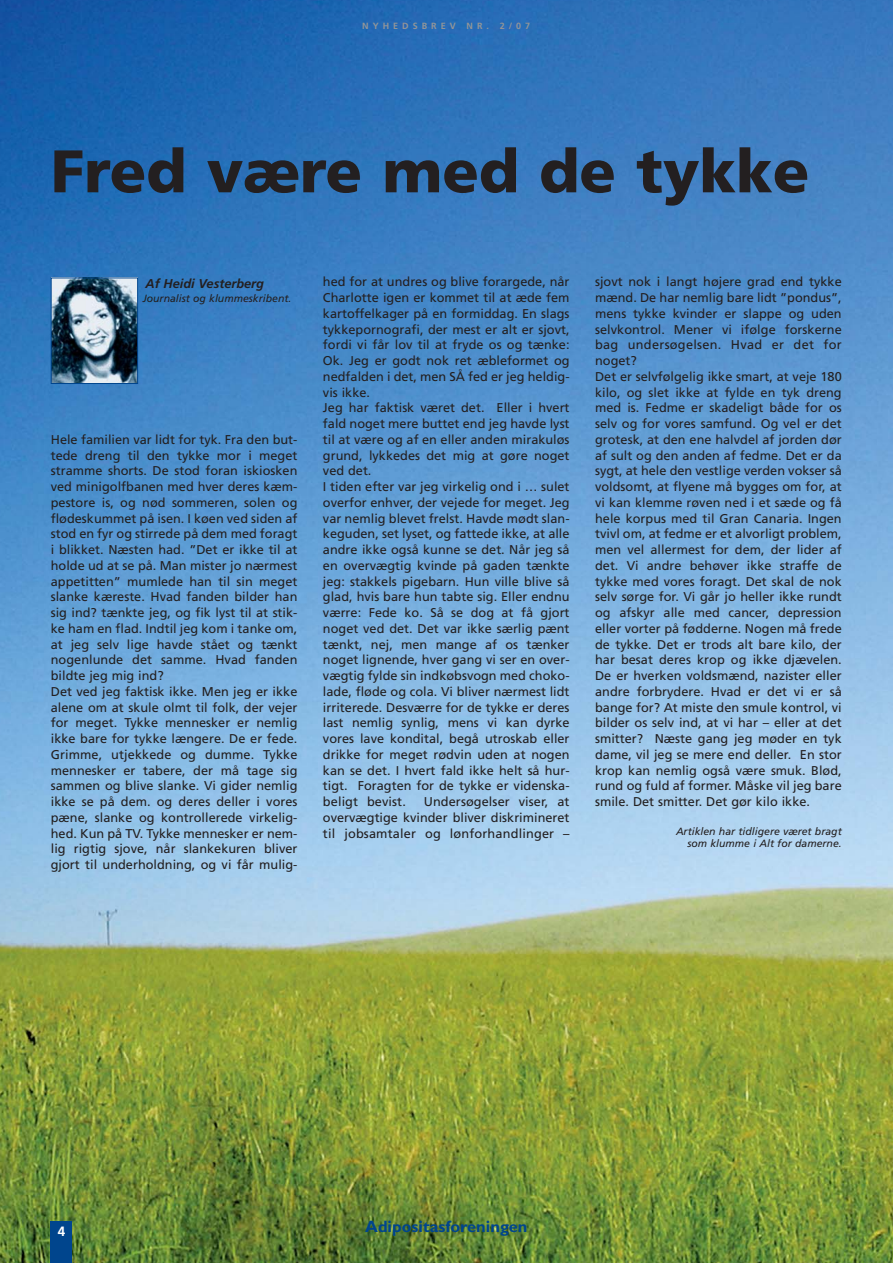
<style>
.page{position:relative;width:893px;height:1263px;background:#fff}
.page>*{position:absolute;margin:0;border:0;box-sizing:border-box;transform-origin:0 0}
.t1{font:900 60px "Frutiger";color:#231f20}
.t2{font:700 16.5px "Gill Sans";color:#00458d}
.t3{font:700 13.5px "Frutiger";color:#fff}
.t4{font:12.75px/15.8px "Frutiger";color:#231f20}
.t5{font:italic 700 12.75px "Frutiger";color:#231f20}
.t6{font:italic 10.5px/12.8px "Frutiger";color:#231f20;text-align:right}
.t7{font:700 9px "Frutiger";letter-spacing:.445em;color:#939598}
</style>
<div class="page">
<img style="left:0;top:1px;width:893px;height:1262px">
<div style="left:51px;top:1221px;width:21px;height:42px;background:#00458d"></div>
<img style="left:53px;top:280px;width:83px;height:102px">
<div style="left:51px;top:278px;width:87px;height:106px;border:1px solid #00458d"></div>
<p class="t7" style="left:362px;top:22px;width:170px">NYHEDSBREV NR. 2/07</p>
<h1 class="t1" style="left:51px;top:147px;width:760px">Fred være med de tykke</h1>
<p class="t5" style="left:145px;top:278px;width:120px">Af Heidi Vesterberg</p>
<p class="t6" style="left:143px;top:293px;width:150px">Journalist og klummeskribent.</p>
<p class="t4" style="left:51px;top:432px;width:248px">Hele familien var lidt for tyk. Fra den but&shy;tede dreng til den tykke mor i meget stramme shorts. De stod foran iskiosken ved minigolfbanen med hver deres kæm&shy;pestore is, og nød sommeren, solen og flødeskummet på isen. I køen ved siden af stod en fyr og stirrede på dem med foragt i blikket. Næsten had. ”Det er ikke til at holde ud at se på. Man mister jo nærmest appetitten” mumlede han til sin meget slanke kæreste. Hvad fanden bilder han sig ind? tænkte jeg, og fik lyst til at stik&shy;ke ham en flad. Indtil jeg kom i tanke om, at jeg selv lige havde stået og tænkt nogenlunde det samme. Hvad fanden bildte jeg mig ind?<br>Det ved jeg faktisk ikke. Men jeg er ikke alene om at skule olmt til folk, der vejer for meget. Tykke mennesker er nemlig ikke bare for tykke længere. De er fede.<br>Grimme, utjekkede og dumme. Tykke mennesker er tabere, der må tage sig sammen og blive slanke. Vi gider nemlig ikke se på dem. og deres deller i vores pæne, slanke og kontrollerede virkelig&shy;hed. Kun på TV. Tykke mennesker er nem&shy;lig rigtig sjove, når slankekuren bliver gjort til underholdning, og vi får mulig-</p>
<p class="t4" style="left:323px;top:275px;width:248px">hed for at undres og blive forargede, når Charlotte igen er kommet til at æde fem kartoffelkager på en formiddag. En slags tykkepornografi, der mest er alt er sjovt, fordi vi får lov til at fryde os og tænke:<br>Ok. Jeg er godt nok ret æbleformet og nedfalden i det, men SÅ fed er jeg heldig&shy;vis ikke.<br>Jeg har faktisk været det. Eller i hvert fald noget mere buttet end jeg havde lyst til at være og af en eller anden mirakuløs grund, lykkedes det mig at gøre noget ved det.<br>I tiden efter var jeg virkelig ond i … sulet overfor enhver, der vejede for meget. Jeg var nemlig blevet frelst. Havde mødt slan&shy;keguden, set lyset, og fattede ikke, at alle andre ikke også kunne se det. Når jeg så en overvægtig kvinde på gaden tænkte jeg: stakkels pigebarn. Hun ville blive så glad, hvis bare hun tabte sig. Eller endnu værre: Fede ko. Så se dog at få gjort noget ved det. Det var ikke særlig pænt tænkt, nej, men mange af os tænker noget lignende, hver gang vi ser en over&shy;vægtig fylde sin indkøbsvogn med choko&shy;lade, fløde og cola. Vi bliver nærmest lidt irriterede. Desværre for de tykke er deres last nemlig synlig, mens vi kan dyrke vores lave kondital, begå utroskab eller drikke for meget rødvin uden at nogen kan se det. I hvert fald ikke helt så hur&shy;tigt. Foragten for de tykke er videnska&shy;beligt bevist.</p>
<p class="t4" style="left:323px;top:795px;width:248px;text-align:justify;text-indent:101px">Undersøgelser viser, at overvægtige kvinder bliver diskrimineret til jobsamtaler og lønforhandlinger –</p>
<p class="t4" style="left:595px;top:275px;width:248px">sjovt nok i langt højere grad end tykke mænd. De har nemlig bare lidt ”pondus”, mens tykke kvinder er slappe og uden selvkontrol. Mener vi ifølge forskerne bag undersøgelsen. Hvad er det for noget?<br>Det er selvfølgelig ikke smart, at veje 180 kilo, og slet ikke at fylde en tyk dreng med is. Fedme er skadeligt både for os selv og for vores samfund. Og vel er det grotesk, at den ene halvdel af jorden dør af sult og den anden af fedme. Det er da sygt, at hele den vestlige verden vokser så voldsomt, at flyene må bygges om for, at vi kan klemme røven ned i et sæde og få hele korpus med til Gran Canaria. Ingen tvivl om, at fedme er et alvorligt problem, men vel allermest for dem, der lider af det. Vi andre behøver ikke straffe de tykke med vores foragt. Det skal de nok selv sørge for. Vi går jo heller ikke rundt og afskyr alle med cancer, depression eller vorter på fødderne. Nogen må frede de tykke. Det er trods alt bare kilo, der har besat deres krop og ikke djævelen.<br>De er hverken voldsmænd, nazister eller andre forbrydere. Hvad er det vi er så bange for? At miste den smule kontrol, vi bilder os selv ind, at vi har – eller at det smitter? Næste gang jeg møder en tyk dame, vil jeg se mere end deller. En stor krop kan nemlig også være smuk. Blød, rund og fuld af former. Måske vil jeg bare smile. Det smitter. Det gør kilo ikke.</p>
<p class="t6" style="left:676px;top:825px;width:167px">Artiklen har tidligere været bragt som klumme i Alt for damerne.</p>
<p class="t3" style="left:58px;top:1225px;width:9px">4</p>
<p class="t2" style="left:365px;top:1221px;width:164px">Adipositasforeningen</p>
</div>
